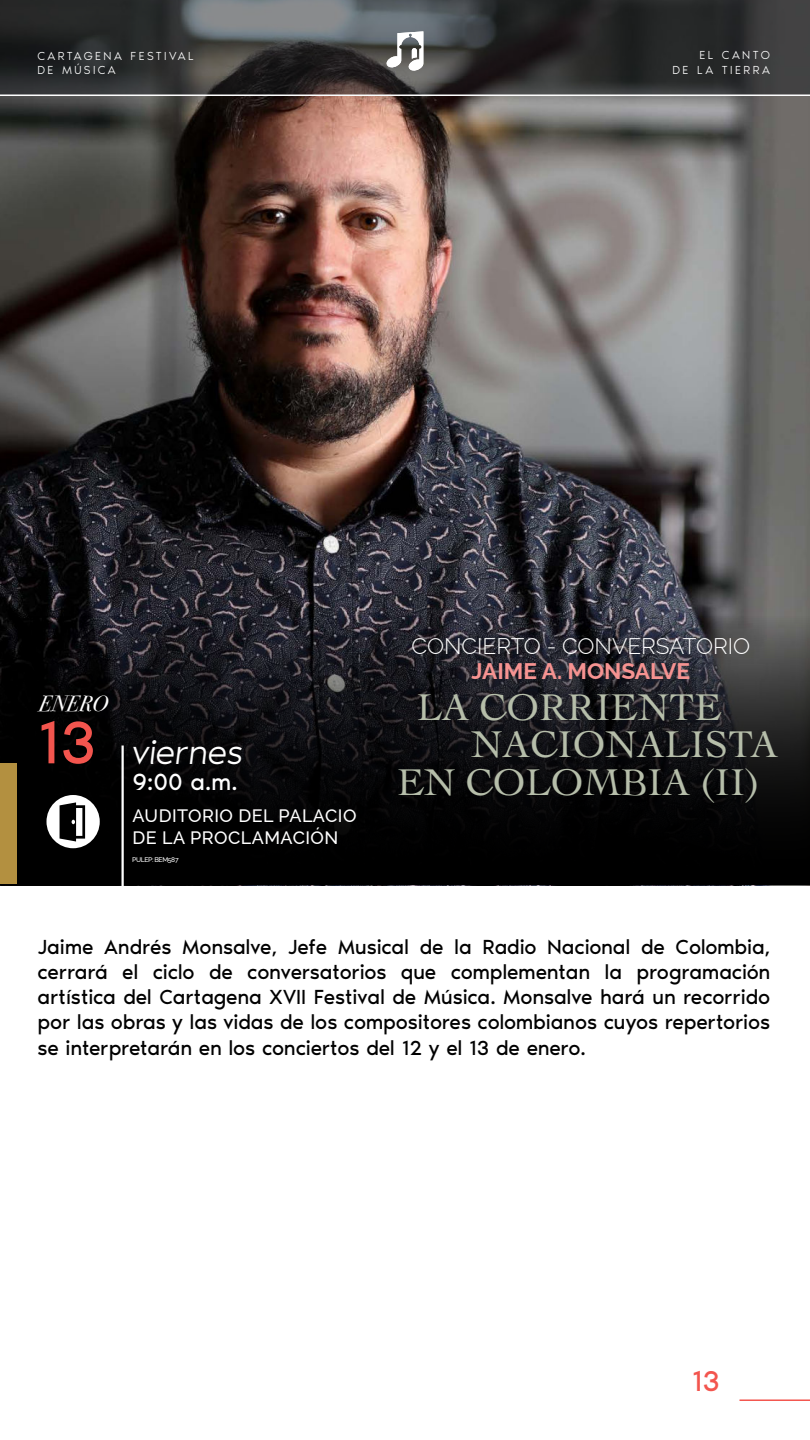
<style>
.page{position:relative;width:810px;height:1440px;background:#fff}
.page>*{position:absolute;margin:0;border:0;box-sizing:border-box;transform-origin:0 0}
.t1{font:61.72px "Noir Pro";color:#f3554e}
.t2{font:39px "Cochin";color:#b6beaa}
.t3{font:italic 300 35.62px "Noir Pro";letter-spacing:-.005em;color:#fff}
.t4{font:29.47px "Noir Pro";color:#f3554e}
.t5{font:24.15px "Noir Pro";color:#fff}
.t6{font:300 22.58px "Raleway";color:#fff}
.t7{font:700 22.58px "Raleway";color:#f69391}
.t8{font:italic 22.12px "Bodoni Svty Two ITCTT";color:#fff}
.t9{font:21px/25.2px "Noir Pro";letter-spacing:-.01em;color:#000;text-align:justify}
.t10{font:500 18px/21.6px "Raleway";letter-spacing:.025em;color:#fff}
.t11{font:300 12px/14.4px "Noir Pro";letter-spacing:.2em;color:#fff}
.t12{font:500 6.75px "Raleway";letter-spacing:-.05em;color:#fff}
</style>
<div class="page">
<img style="left:0;top:96px;width:810px;height:790px">
<svg style="left:0;top:0;width:810px;height:94px;background:#363738"></svg>
<svg style="left:385px;top:31px;width:38px;height:41px"></svg>
<hr style="left:739px;top:1399px;width:71px;height:2px;background:#f3554e">
<svg style="left:0;top:614px;width:810px;height:270px;background:#121114"></svg>
<div style="left:0;top:764px;width:17px;height:120px;background:#b39040"></div>
<hr style="left:122px;top:746px;width:2px;height:150px;background:#fff">
<div style="left:46px;top:795px;width:54px;height:53px;background:#fff;border-radius:50%"></div>
<svg style="left:60px;top:802px;width:25px;height:39px"></svg>
<p class="t11" style="left:37px;top:49px;width:158px">CARTAGENA FESTIVAL<br>DE MÚSICA</p>
<p class="t11" style="left:672px;top:49px;width:99px;text-align:right">EL CANTO<br>DE LA TIERRA</p>
<p class="t8" style="left:38px;top:691px;width:71px">ENERO</p>
<h1 class="t1" style="left:37px;top:710px;width:61px">13</h1>
<h3 class="t3" style="left:133px;top:732px;width:112px">viernes</h3>
<p class="t5" style="left:133px;top:769px;width:107px">9:00 a.m.</p>
<p class="t10" style="left:133px;top:807px;width:225px">AUDITORIO DEL PALACIO<br>DE LA PROCLAMACIÓN</p>
<p class="t12" style="left:132px;top:857px;width:48px">PULEP: BEM587</p>
<p class="t6" style="left:412px;top:638px;width:340px">CONCIERTO - CONVERSATORIO</p>
<p class="t7" style="left:472px;top:658px;width:220px">JAIME A. MONSALVE</p>
<h2 class="t2" style="left:417px;top:692px;width:306px">LA CORRIENTE</h2>
<h2 class="t2" style="left:471px;top:730px;width:309px">NACIONALISTA</h2>
<h2 class="t2" style="left:397px;top:767px;width:365px">EN COLOMBIA (II)</h2>
<p class="t9" style="left:37px;top:935px;width:734px">Jaime Andrés Monsalve, Jefe Musical de la Radio Nacional de Colombia, cerrará el ciclo de conversatorios que complementan la programación artística del Cartagena XVII Festival de Música. Monsalve hará un recorrido por las obras y las vidas de los compositores colombianos cuyos repertorios se interpretarán en los conciertos del 12 y el 13 de enero.</p>
<h3 class="t4" style="left:692px;top:1366px;width:30px">13</h3>
</div>
